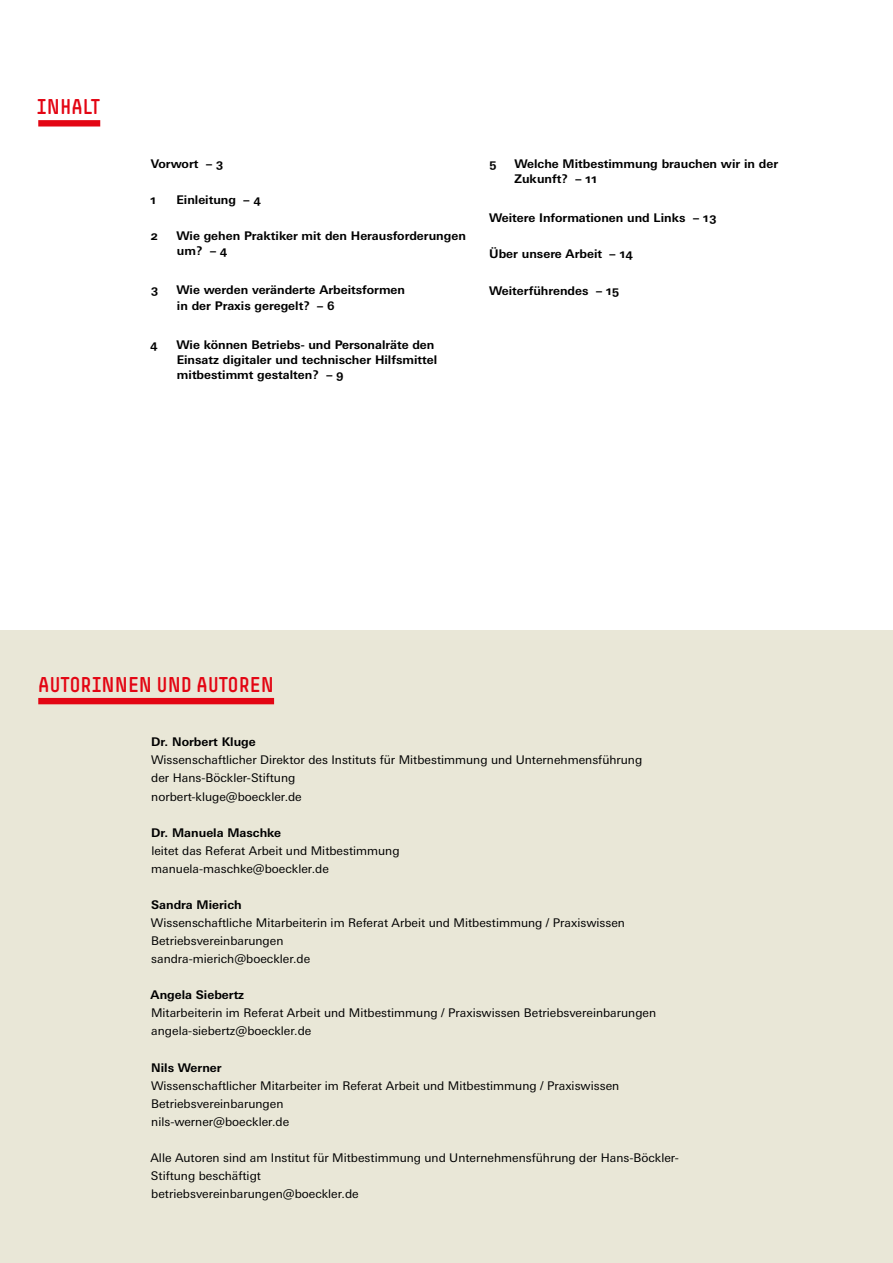
<style>
.page{position:relative;width:893px;height:1263px;background:#fff}
.page>*{position:absolute;margin:0;border:0;box-sizing:border-box;transform-origin:0 0}
.t1{font:21px "Simple HBS";color:#e30513}
.t2{font:12px/18px "Univers Next Pro";color:#000}
.t3{font:700 12px/15.1px "Univers Next Pro";color:#000}
</style>
<div class="page">
<div style="left:38px;top:120px;width:62px;height:6px;background:#e30513"></div>
<div style="left:0;top:630px;width:893px;height:633px;background:#e9e7d7"></div>
<div style="left:38px;top:698px;width:236px;height:6px;background:#e30513"></div>
<h1 class="t1" style="left:37px;top:95px;width:64px">INHALT</h1>
<p class="t3" style="left:151px;top:156px;width:74px">Vorwort – 3</p>
<p class="t3" style="left:150px;top:192px;width:8px">1</p>
<p class="t3" style="left:176px;top:192px;width:86px">Einleitung – 4</p>
<p class="t3" style="left:151px;top:228px;width:9px">2</p>
<p class="t3" style="left:176px;top:228px;width:291px">Wie gehen Praktiker mit den Herausforderungen um? – 4</p>
<p class="t3" style="left:151px;top:283px;width:9px">3</p>
<p class="t3" style="left:176px;top:283px;width:230px">Wie werden veränderte Arbeitsformen in der Praxis geregelt? – 6</p>
<p class="t3" style="left:150px;top:337px;width:9px">4</p>
<p class="t3" style="left:176px;top:337px;width:262px">Wie können Betriebs- und Personalräte den<br>Einsatz digitaler und technischer Hilfsmittel mitbestimmt gestalten? – 9</p>
<p class="t3" style="left:489px;top:156px;width:9px">5</p>
<p class="t3" style="left:514px;top:156px;width:265px">Welche Mitbestimmung brauchen wir in der<br>Zukunft? – 11</p>
<p class="t3" style="left:489px;top:210px;width:229px">Weitere Informationen und Links – 13</p>
<p class="t3" style="left:489px;top:246px;width:145px">Über unsere Arbeit – 14</p>
<p class="t3" style="left:489px;top:283px;width:132px">Weiterführendes – 15</p>
<h1 class="t1" style="left:38px;top:672px;width:237px">AUTORINNEN UND AUTOREN</h1>
<p class="t3" style="left:151px;top:734px;width:106px">Dr. Norbert Kluge</p>
<p class="t2" style="left:151px;top:751px;width:493px">Wissenschaftlicher Direktor des Instituts für Mitbestimmung und Unternehmensführung der Hans-Böckler-Stiftung<br>norbert-kluge@boeckler.de</p>
<p class="t3" style="left:151px;top:825px;width:131px">Dr. Manuela Maschke</p>
<p class="t2" style="left:151px;top:841px;width:250px">leitet das Referat Arbeit und Mitbestimmung manuela-maschke@boeckler.de</p>
<p class="t3" style="left:151px;top:897px;width:92px">Sandra Mierich</p>
<p class="t2" style="left:151px;top:914px;width:476px">Wissenschaftliche Mitarbeiterin im Referat Arbeit und Mitbestimmung / Praxiswissen<br>Betriebsvereinbarungen<br>sandra-mierich@boeckler.de</p>
<p class="t3" style="left:151px;top:987px;width:95px">Angela Siebertz</p>
<p class="t2" style="left:151px;top:1004px;width:507px">Mitarbeiterin im Referat Arbeit und Mitbestimmung / Praxiswissen Betriebsvereinbarungen angela-siebertz@boeckler.de</p>
<p class="t3" style="left:151px;top:1060px;width:72px">Nils Werner</p>
<p class="t2" style="left:151px;top:1076px;width:470px">Wissenschaftlicher Mitarbeiter im Referat Arbeit und Mitbestimmung / Praxiswissen<br>Betriebsvereinbarungen<br>nils-werner@boeckler.de</p>
<p class="t2" style="left:150px;top:1149px;width:530px">Alle Autoren sind am Institut für Mitbestimmung und Unternehmensführung der Hans-Böckler-<br>Stiftung beschäftigt<br>betriebsvereinbarungen@boeckler.de</p>
</div>
